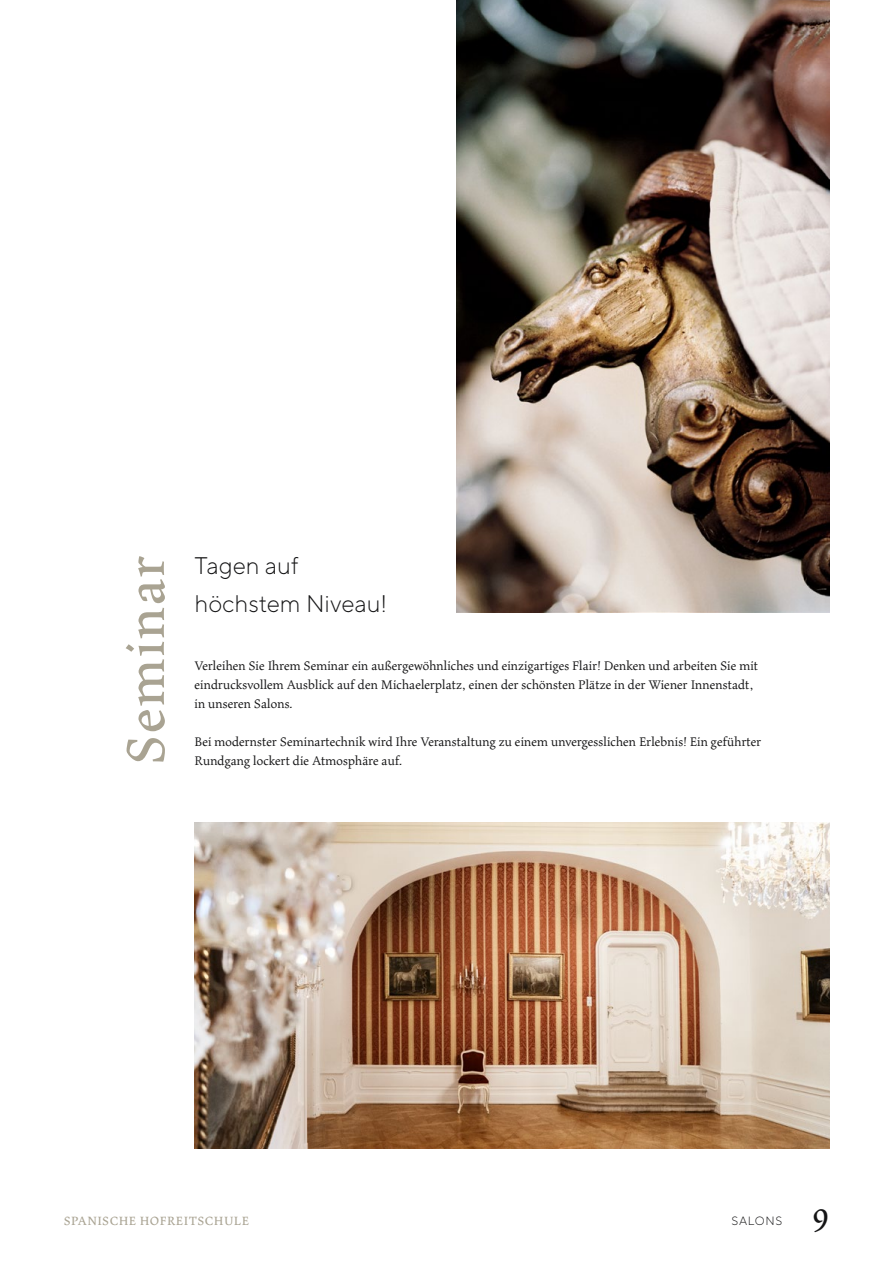
<style>
.page{position:relative;width:893px;height:1263px;background:#fff}
.page>*{position:absolute;margin:0;border:0;box-sizing:border-box;transform-origin:0 0}
.t1{font:60px "Maiola PE";letter-spacing:.035em;color:#a9a392}
.t2{font:37.5px "Maiola PE";color:#141415}
.t3{font:300 24px/38.2px "TT Norms Pro";color:#141415}
.t4{font:14.1px/19.2px "Maiola PE";color:#141415}
.t5{font:13.5px "Maiola PE";letter-spacing:.035em;color:#a9a392}
.t6{font:300 12px "TT Norms Pro";letter-spacing:.06em;color:#141415}
</style>
<div class="page">
<img style="left:195px;top:823px;width:634px;height:325px">
<img style="left:456px;top:0;width:373px;height:612px">
<h1 class="t1" style="left:104px;top:765px;width:212px;rotate:-90deg">Seminar</h1>
<h3 class="t3" style="left:195px;top:546px;width:194px">Tagen auf höchstem Niveau!</h3>
<p class="t4" style="left:195px;top:655px;width:565px">Verleihen Sie Ihrem Seminar ein außergewöhnliches und einzigartiges Flair! Denken und arbeiten Sie mit eindrucksvollem Ausblick auf den Michaelerplatz, einen der schönsten Plätze in der Wiener Innenstadt, in unseren Salons.</p>
<p class="t4" style="left:195px;top:732px;width:568px">Bei modernster Seminartechnik wird Ihre Veranstaltung zu einem unvergesslichen Erlebnis! Ein geführter<br>Rundgang lockert die Atmosphäre auf.</p>
<p class="t5" style="left:64px;top:1211px;width:187px">SPANISCHE HOFREITSCHULE</p>
<p class="t6" style="left:731px;top:1212px;width:53px">SALONS</p>
<h2 class="t2" style="left:813px;top:1187px;width:18px">9</h2>
</div>
